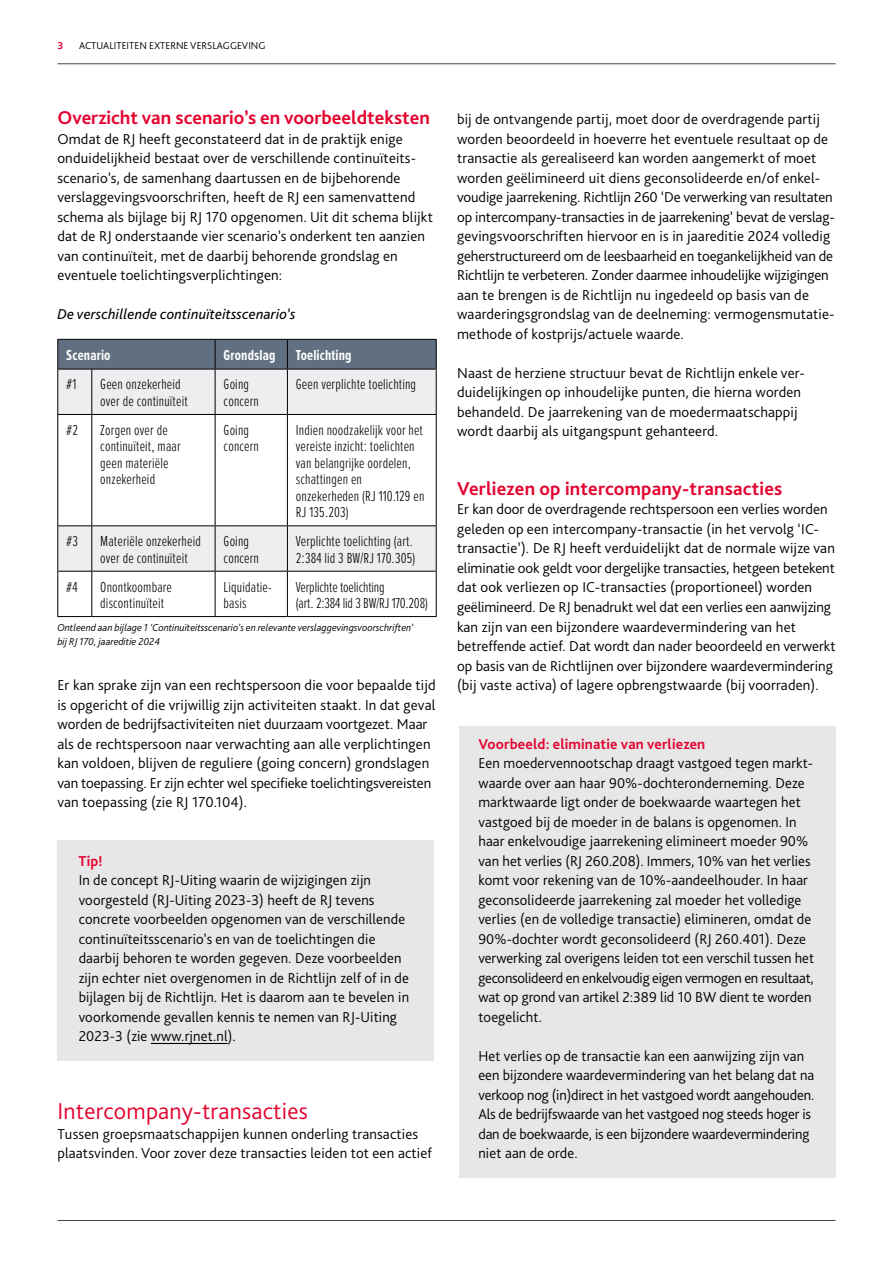
<style>
.page{position:relative;width:893px;height:1263px;background:#fff}
.page>*{position:absolute;margin:0;border:0;box-sizing:border-box;transform-origin:0 0}
.t1{font:300 24px "Bliss Pro";letter-spacing:.01em;color:#e4032e}
.t2{font:700 19.5px "Bliss Pro";color:#e4032e}
.t3{font:300 15px/19.5px "Bliss Pro";letter-spacing:.01em;color:#000}
.t4{font:300 15px/16.5px "Proxima Nova Ex Cn";letter-spacing:.01em;color:#000}
.t5{font:300 15px/19.5px "Bliss Pro";letter-spacing:-.01em;color:#000}
.t6{font:300 15px/16.5px "Proxima Nova Ex Cn";letter-spacing:-.01em;color:#000}
.t7{font:italic 15px "Bliss Pro";letter-spacing:.01em;color:#000}
.t8{font:700 15px "Bliss Pro";letter-spacing:.01em;color:#e4032e}
.t9{font:700 15px "Proxima Nova Ex Cn";letter-spacing:.01em;color:#fff}
.t10{font:italic 300 10.5px/13.8px "Bliss Pro";color:#000}
.t11{font:300 10.5px "Bliss Pro";color:#000}
.t12{font:700 10.5px "Bliss Pro";color:#e4032e}
</style>
<div class="page">
<div style="left:57px;top:840px;width:377px;height:220px;background:#e8e7e7"></div>
<div style="left:459px;top:726px;width:377px;height:451px;background:#e8e7e7"></div>
<hr style="left:151px;top:1043px;width:77px;height:1px;background:#000">
<div style="left:58px;top:370px;width:378px;height:44px;background:#eeeef1"></div>
<svg style="left:58px;top:415px;width:378px;height:201px"></svg>
<svg style="left:57px;top:339px;width:380px;height:30px;background:#5c6a79"></svg>
<hr style="left:57px;top:369px;width:35px;height:1px;background:#000">
<hr style="left:57px;top:369px;width:1px;height:45px;background:#000">
<hr style="left:92px;top:369px;width:123px;height:1px;background:#000">
<hr style="left:91px;top:369px;width:1px;height:45px;background:#000">
<hr style="left:215px;top:369px;width:72px;height:1px;background:#000">
<hr style="left:215px;top:369px;width:1px;height:45px;background:#000">
<hr style="left:287px;top:369px;width:150px;height:1px;background:#000">
<hr style="left:287px;top:369px;width:1px;height:45px;background:#000">
<hr style="left:436px;top:369px;width:1px;height:45px;background:#000">
<hr style="left:57px;top:414px;width:35px;height:1px;background:#000">
<hr style="left:57px;top:415px;width:1px;height:110px;background:#000">
<hr style="left:92px;top:414px;width:123px;height:1px;background:#000">
<hr style="left:91px;top:415px;width:1px;height:110px;background:#000">
<hr style="left:215px;top:414px;width:72px;height:1px;background:#000">
<hr style="left:215px;top:415px;width:1px;height:110px;background:#000">
<hr style="left:287px;top:414px;width:150px;height:1px;background:#000">
<hr style="left:287px;top:415px;width:1px;height:110px;background:#000">
<hr style="left:436px;top:415px;width:1px;height:110px;background:#000">
<hr style="left:57px;top:525px;width:35px;height:1px;background:#000">
<hr style="left:57px;top:526px;width:1px;height:45px;background:#000">
<hr style="left:92px;top:525px;width:123px;height:1px;background:#000">
<hr style="left:91px;top:526px;width:1px;height:45px;background:#000">
<hr style="left:215px;top:525px;width:72px;height:1px;background:#000">
<hr style="left:215px;top:526px;width:1px;height:45px;background:#000">
<hr style="left:287px;top:525px;width:150px;height:1px;background:#000">
<hr style="left:287px;top:526px;width:1px;height:45px;background:#000">
<hr style="left:436px;top:526px;width:1px;height:45px;background:#000">
<hr style="left:57px;top:571px;width:35px;height:1px;background:#000">
<hr style="left:57px;top:572px;width:1px;height:44px;background:#000">
<hr style="left:92px;top:571px;width:123px;height:1px;background:#000">
<hr style="left:91px;top:572px;width:1px;height:44px;background:#000">
<hr style="left:215px;top:571px;width:72px;height:1px;background:#000">
<hr style="left:215px;top:572px;width:1px;height:44px;background:#000">
<hr style="left:287px;top:571px;width:150px;height:1px;background:#000">
<hr style="left:287px;top:572px;width:1px;height:44px;background:#000">
<hr style="left:436px;top:572px;width:1px;height:44px;background:#000">
<hr style="left:57px;top:616px;width:35px;height:1px;background:#000">
<hr style="left:92px;top:616px;width:123px;height:1px;background:#000">
<hr style="left:215px;top:616px;width:72px;height:1px;background:#000">
<hr style="left:287px;top:616px;width:150px;height:1px;background:#000">
<hr style="left:57px;top:63px;width:779px;height:1px;background:#494643">
<hr style="left:57px;top:1220px;width:779px;height:1px;background:#494643">
<p class="t12" style="left:57px;top:39px;width:7px">3</p>
<p class="t11" style="left:79px;top:39px;width:188px">ACTUALITEITEN EXTERNE VERSLAGGEVING</p>
<h2 class="t2" style="left:57px;top:106px;width:374px">Overzicht van scenario’s en voorbeeldteksten</h2>
<p class="t3" style="left:57px;top:129px;width:377px">Omdat de RJ heeft geconstateerd dat in de praktijk enige onduidelijkheid bestaat over de verschillende continuïteits&shy;scenario’s, de samenhang daartussen en de bijbehorende verslaggevingsvoorschriften, heeft de RJ een samenvattend schema als bijlage bij RJ 170 opgenomen. Uit dit schema blijkt dat de RJ onderstaande vier scenario’s onderkent ten aanzien van continuïteit, met de daarbij behorende grondslag en eventuele toelichtingsverplichtingen:</p>
<p class="t7" style="left:57px;top:305px;width:240px">De verschillende continuïteitsscenario’s</p>
<p class="t9" style="left:66px;top:344px;width:46px">Scenario</p>
<p class="t9" style="left:224px;top:344px;width:53px">Grondslag</p>
<p class="t9" style="left:296px;top:344px;width:57px">Toelichting</p>
<p class="t4" style="left:66px;top:375px;width:12px">#1</p>
<p class="t4" style="left:100px;top:375px;width:89px">Geen onzekerheid over de continuïteit</p>
<p class="t4" style="left:224px;top:375px;width:37px">Going concern</p>
<p class="t4" style="left:296px;top:375px;width:122px">Geen verplichte toelichting</p>
<p class="t4" style="left:66px;top:421px;width:13px">#2</p>
<p class="t4" style="left:100px;top:421px;width:82px">Zorgen over de continuïteit, maar geen materiële onzekerheid</p>
<p class="t4" style="left:224px;top:421px;width:37px">Going concern</p>
<p class="t4" style="left:296px;top:421px;width:130px">Indien noodzakelijk voor het vereiste inzicht: toelichten van belangrijke oordelen, schattingen en onzekerheden (RJ 110.129 en<br>RJ 135.203)</p>
<p class="t4" style="left:66px;top:532px;width:13px">#3</p>
<p class="t4" style="left:100px;top:532px;width:102px">Materiële onzekerheid over de continuïteit</p>
<p class="t4" style="left:224px;top:532px;width:37px">Going concern</p>
<p class="t4" style="left:296px;top:532px;width:121px">Verplichte toelichting (art.<br>2:384 lid 3 BW/RJ 170.305)</p>
<p class="t4" style="left:66px;top:578px;width:13px">#4</p>
<p class="t4" style="left:100px;top:578px;width:73px">Onontkoombare discontinuïteit</p>
<p class="t4" style="left:224px;top:578px;width:49px">Liquidatie&shy;basis</p>
<p class="t6" style="left:296px;top:578px;width:133px">Verplichte toelichting<br>(art. 2:384 lid 3 BW/RJ 170.208)</p>
<p class="t10" style="left:57px;top:620px;width:357px">Ontleend aan bijlage 1 ‘Continuïteitsscenario’s en relevante verslaggevingsvoorschriften’ bij RJ 170, jaareditie 2024</p>
<p class="t3" style="left:57px;top:675px;width:380px">Er kan sprake zijn van een rechtspersoon die voor bepaalde tijd is opgericht of die vrijwillig zijn activiteiten staakt. In dat geval worden de bedrijfsactiviteiten niet duurzaam voortgezet. Maar als de rechtspersoon naar verwachting aan alle verplichtingen kan voldoen, blijven de reguliere (going concern) grondslagen van toepassing. Er zijn echter wel specifieke toelichtingsvereisten van toepassing (zie RJ 170.104).</p>
<p class="t8" style="left:79px;top:851px;width:26px">Tip!</p>
<p class="t3" style="left:79px;top:870px;width:332px">In de concept RJ-Uiting waarin de wijzigingen zijn voorgesteld (RJ-Uiting 2023-3) heeft de RJ tevens concrete voorbeelden opgenomen van de verschillende continuïteitsscenario’s en van de toelichtingen die daarbij behoren te worden gegeven. Deze voorbeelden zijn echter niet overgenomen in de Richtlijn zelf of in de bijlagen bij de Richtlijn. Het is daarom aan te bevelen in voorkomende gevallen kennis te nemen van RJ-Uiting 2023-3 (zie www.rjnet.nl).</p>
<h1 class="t1" style="left:57px;top:1096px;width:252px">Intercompany-transacties</h1>
<p class="t3" style="left:57px;top:1123px;width:376px">Tussen groepsmaatschappijen kunnen onderling transacties plaatsvinden. Voor zover deze transacties leiden tot een actief</p>
<p class="t3" style="left:457px;top:109px;width:379px">bij de ontvangende partij, moet door de overdragende partij worden beoordeeld in hoeverre het eventuele resultaat op de transactie als gerealiseerd kan worden aangemerkt of moet worden geëlimineerd uit diens geconsolideerde en/of enkel&shy;voudige jaarrekening. Richtlijn 260 ‘De verwerking van resultaten op intercompany-transacties in de jaarrekening’ bevat de verslag&shy;gevingsvoorschriften hiervoor en is in jaareditie 2024 volledig geherstructureerd om de leesbaarheid en toegankelijkheid van de Richtlijn te verbeteren. Zonder daarmee inhoudelijke wijzigingen aan te brengen is de Richtlijn nu ingedeeld op basis van de waarderingsgrondslag van de deelneming: vermogensmutatie&shy;methode of kostprijs/actuele waarde.</p>
<p class="t3" style="left:457px;top:363px;width:349px">Naast de herziene structuur bevat de Richtlijn enkele ver&shy;duidelijkingen op inhoudelijke punten, die hierna worden behandeld. De jaarrekening van de moedermaatschappij wordt daarbij als uitgangspunt gehanteerd.</p>
<h2 class="t2" style="left:457px;top:476px;width:327px">Verliezen op intercompany-transacties</h2>
<p class="t3" style="left:457px;top:499px;width:380px">Er kan door de overdragende rechtspersoon een verlies worden geleden op een intercompany-transactie (in het vervolg ‘IC&shy;transactie’). De RJ heeft verduidelijkt dat de normale wijze van eliminatie ook geldt voor dergelijke transacties, hetgeen betekent dat ook verliezen op IC-transacties (proportioneel) worden geëlimineerd. De RJ benadrukt wel dat een verlies een aanwijzing kan zijn van een bijzondere waardevermindering van het betreffende actief. Dat wordt dan nader beoordeeld en verwerkt op basis van de Richtlijnen over bijzondere waardevermindering (bij vaste activa) of lagere opbrengstwaarde (bij voorraden).</p>
<p class="t8" style="left:478px;top:734px;width:228px">Voorbeeld: eliminatie van verliezen</p>
<p class="t3" style="left:478px;top:753px;width:337px">Een moedervennootschap draagt vastgoed tegen markt&shy;waarde over aan haar 90%-dochteronderneming. Deze marktwaarde ligt onder de boekwaarde waartegen het vastgoed bij de moeder in de balans is opgenomen. In haar enkelvoudige jaarrekening elimineert moeder 90% van het verlies (RJ 260.208). Immers, 10% van het verlies komt voor rekening van de 10%-aandeelhouder. In haar geconsolideerde jaarrekening zal moeder het volledige verlies (en de volledige transactie) elimineren, omdat de 90%-dochter wordt geconsolideerd (RJ 260.401). Deze verwerking zal overigens leiden tot een verschil tussen het geconsolideerd en enkelvoudig eigen vermogen en resultaat, wat op grond van artikel 2:389 lid 10 BW dient te worden toegelicht.</p>
<p class="t5" style="left:478px;top:1045px;width:337px">Het verlies op de transactie kan een aanwijzing zijn van een bijzondere waardevermindering van het belang dat na verkoop nog (in)direct in het vastgoed wordt aangehouden.<br>Als de bedrijfswaarde van het vastgoed nog steeds hoger is dan de boekwaarde, is een bijzondere waardevermindering niet aan de orde.</p>
</div>
